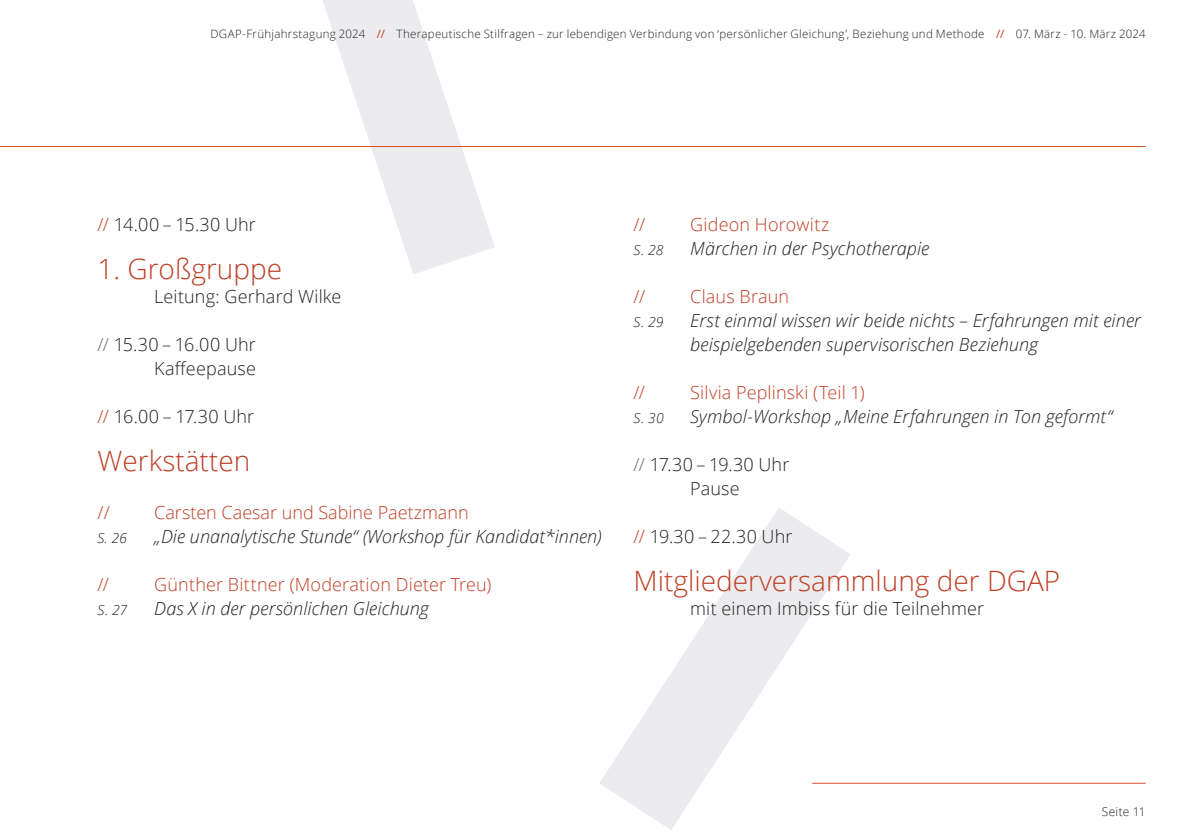
<style>
.page{position:relative;width:1191px;height:840px;background:#fff}
.page>*{position:absolute;margin:0;border:0;box-sizing:border-box;transform-origin:0 0}
.t1{font:300 28px "Open Sans";color:#bf3f24}
.t2{font:italic 300 18px/24px "Open Sans";letter-spacing:.005em;color:#231f20}
.t3{font:300 18px/24px "Open Sans";letter-spacing:.01em;color:#231f20;text-align:right}
.t4{font:300 18px "Open Sans";letter-spacing:.01em;color:#bf3f24}
.t5{font:italic 300 14px "Open Sans";color:#231f20}
.t6{font:300 12px "Open Sans";letter-spacing:.02em;color:#231f20}
.t7{font:300 11.6px "Open Sans";letter-spacing:.025em;color:#231f20}
.s1{font-weight:400;color:#bf3f24}
.s2{color:#bf3f24}
.s3{color:#6c6d70}
</style>
<div class="page">
<svg style="left:323px;top:0;width:527px;height:830px"></svg>
<hr style="left:812px;top:782px;width:333px;height:1px;background:#d14f2c">
<hr style="left:0;top:146px;width:1145px;height:1px;background:#d14f2c">
<p class="t7" style="left:210px;top:26px;width:936px">DGAP-Frühjahrstagung 2024 <span class="s1">//</span> Therapeutische Stilfragen – zur lebendigen Verbindung von ‘persönlicher Gleichung’, Beziehung und Methode <span class="s1">//</span> 07. März - 10. März 2024</p>
<p class="t3" style="left:98px;top:211px;width:160px"><span class="s2">//</span> 14.00 – 15.30 Uhr</p>
<h1 class="t1" style="left:98px;top:249px;width:186px">1. Großgruppe</h1>
<p class="t3" style="left:154px;top:283px;width:189px">Leitung: Gerhard Wilke</p>
<p class="t3" style="left:98px;top:331px;width:160px"><span class="s3">//</span> 15.30 – 16.00 Uhr<br>Kaffeepause</p>
<p class="t3" style="left:98px;top:403px;width:158px"><span class="s2">//</span> 16.00 – 17.30 Uhr</p>
<h1 class="t1" style="left:98px;top:441px;width:154px">Werkstätten</h1>
<p class="t4" style="left:98px;top:499px;width:14px">//</p>
<p class="t4" style="left:154px;top:499px;width:316px">Carsten Caesar und Sabine Paetzmann</p>
<p class="t5" style="left:98px;top:528px;width:31px">S. 26</p>
<p class="t2" style="left:154px;top:523px;width:449px">„Die unanalytische Stunde“ (Workshop für Kandidat*innen)</p>
<p class="t4" style="left:98px;top:572px;width:13px">//</p>
<p class="t4" style="left:154px;top:572px;width:338px">Günther Bittner (Moderation Dieter Treu)</p>
<p class="t5" style="left:98px;top:600px;width:31px">S. 27</p>
<p class="t2" style="left:154px;top:595px;width:276px">Das X in der persönlichen Gleichung</p>
<p class="t4" style="left:633px;top:212px;width:13px">//</p>
<p class="t4" style="left:690px;top:212px;width:140px">Gideon Horowitz</p>
<p class="t5" style="left:633px;top:240px;width:31px">S. 28</p>
<p class="t2" style="left:690px;top:235px;width:241px">Märchen in der Psychotherapie</p>
<p class="t4" style="left:633px;top:284px;width:13px">//</p>
<p class="t4" style="left:690px;top:284px;width:100px">Claus Braun</p>
<p class="t5" style="left:633px;top:312px;width:32px">S. 29</p>
<p class="t2" style="left:690px;top:307px;width:452px">Erst einmal wissen wir beide nichts – Erfahrungen mit einer beispielgebenden supervisorischen Beziehung</p>
<p class="t4" style="left:633px;top:379px;width:13px">//</p>
<p class="t4" style="left:690px;top:379px;width:176px">Silvia Peplinski (Teil 1)</p>
<p class="t5" style="left:633px;top:408px;width:32px">S. 30</p>
<p class="t2" style="left:690px;top:403px;width:424px">Symbol-Workshop „Meine Erfahrungen in Ton geformt“</p>
<p class="t3" style="left:633px;top:451px;width:157px;text-align:center"><span class="s3">//</span> 17.30 – 19.30 Uhr<br>Pause</p>
<p class="t3" style="left:633px;top:523px;width:160px"><span class="s2">//</span> 19.30 – 22.30 Uhr</p>
<h1 class="t1" style="left:633px;top:561px;width:428px">Mitgliederversammlung der DGAP</h1>
<p class="t3" style="left:690px;top:595px;width:295px">mit einem Imbiss für die Teilnehmer</p>
<p class="t6" style="left:1101px;top:802px;width:45px">Seite 11</p>
</div>
